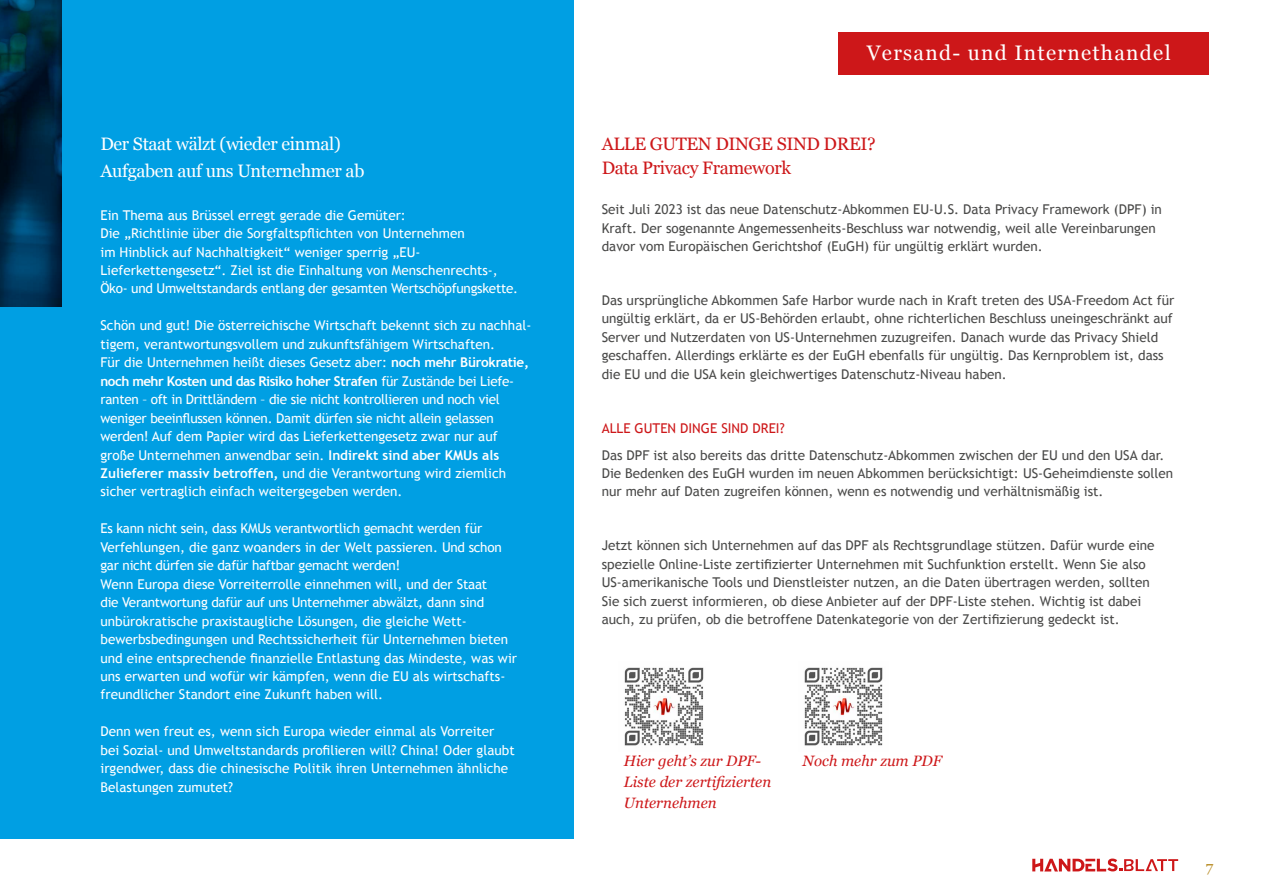
<style>
.page{position:relative;width:1263px;height:893px;background:#fff}
.page>*{position:absolute;margin:0;border:0;box-sizing:border-box;transform-origin:0 0}
.t1{font:21px "Georgia";letter-spacing:.06em;color:#fff}
.t2{font:18px/27px "Georgia";letter-spacing:-.02em;color:#fff}
.t3{font:18px/24.5px "Georgia";letter-spacing:-.02em;color:#cd1719}
.t4{font:italic 15px/21px "Georgia";color:#cd1719}
.t5{font:15px "Georgia";color:#bb902d}
.t6{font:13.5px/18.5px "Trebuchet MS";color:#fff}
.t7{font:13.5px/18.5px "Trebuchet MS";color:#4a4a49}
.t8{font:13.5px "Trebuchet MS";color:#cd1719}
.s1{font-weight:700}
</style>
<div class="page">
<svg style="left:1032px;top:858px;width:146px;height:13px"></svg>
<div style="left:0;top:0;width:574px;height:838px;background:#009fe3"></div>
<img style="left:0;top:0;width:62px;height:306px">
<div style="left:848px;top:32px;width:361px;height:43px;background:#cd1719"></div>
<div style="left:838px;top:32px;width:361px;height:43px;background:#cd1719"></div>
<img style="left:624px;top:667px;width:80px;height:79px">
<img style="left:804px;top:667px;width:79px;height:79px">
<h2 class="t2" style="left:100px;top:129px;width:265px">Der Staat wälzt (wieder einmal)<br>Aufgaben auf uns Unternehmer ab</h2>
<p class="t6" style="left:100px;top:206px;width:419px">Ein Thema aus Brüssel erregt gerade die Gemüter:<br>Die „Richtlinie über die Sorgfaltspflichten von Unternehmen<br>im Hinblick auf Nachhaltigkeit“ weniger sperrig „EU-Lieferkettengesetz“. Ziel ist die Einhaltung von Menschenrechts-, Öko- und Umweltstandards entlang der gesamten Wertschöpfungskette.</p>
<p class="t6" style="left:100px;top:316px;width:432px">Schön und gut! Die österreichische Wirtschaft bekennt sich zu nachhal&shy;tigem, verantwortungsvollem und zukunftsfähigem Wirtschaften.<br>Für die Unternehmen heißt dieses Gesetz aber: <span class="s1">noch mehr Bürokratie, noch mehr Kosten und das Risiko hoher Strafen</span> für Zustände bei Liefe&shy;ranten – oft in Drittländern – die sie nicht kontrollieren und noch viel weniger beeinflussen können. Damit dürfen sie nicht allein gelassen werden! Auf dem Papier wird das Lieferkettengesetz zwar nur auf große Unternehmen anwendbar sein. <span class="s1">Indirekt sind aber KMUs als Zulieferer massiv betroffen,</span> und die Verantwortung wird ziemlich sicher vertraglich einfach weitergegeben werden.</p>
<p class="t6" style="left:100px;top:519px;width:418px">Es kann nicht sein, dass KMUs verantwortlich gemacht werden für Verfehlungen, die ganz woanders in der Welt passieren. Und schon gar nicht dürfen sie dafür haftbar gemacht werden!<br>Wenn Europa diese Vorreiterrolle einnehmen will, und der Staat<br>die Verantwortung dafür auf uns Unternehmer abwälzt, dann sind unbürokratische praxistaugliche Lösungen, die gleiche Wett&shy;bewerbsbedingungen und Rechtssicherheit für Unternehmen bieten und eine entsprechende finanzielle Entlastung das Mindeste, was wir uns erwarten und wofür wir kämpfen, wenn die EU als wirtschafts&shy;freundlicher Standort eine Zukunft haben will.</p>
<p class="t6" style="left:100px;top:722px;width:416px">Denn wen freut es, wenn sich Europa wieder einmal als Vorreiter bei Sozial- und Umweltstandards profilieren will? China! Oder glaubt irgendwer, dass die chinesische Politik ihren Unternehmen ähnliche Belastungen zumutet?</p>
<h1 class="t1" style="left:867px;top:37px;width:305px">Versand- und Internethandel</h1>
<h1 class="t1" style="left:876px;top:37px;width:305px">Versand- und Internethandel</h1>
<h2 class="t3" style="left:602px;top:131px;width:275px">ALLE GUTEN DINGE SIND DREI?<br>Data Privacy Framework</h2>
<p class="t7" style="left:602px;top:200px;width:562px">Seit Juli 2023 ist das neue Datenschutz-Abkommen EU-U.S. Data Privacy Framework (DPF) in<br>Kraft. Der sogenannte Angemessenheits-Beschluss war notwendig, weil alle Vereinbarungen davor vom Europäischen Gerichtshof (EuGH) für ungültig erklärt wurden.</p>
<p class="t7" style="left:602px;top:291px;width:574px">Das ursprüngliche Abkommen Safe Harbor wurde nach in Kraft treten des USA-Freedom Act für ungültig erklärt, da er US-Behörden erlaubt, ohne richterlichen Beschluss uneingeschränkt auf Server und Nutzerdaten von US-Unternehmen zuzugreifen. Danach wurde das Privacy Shield geschaffen. Allerdings erklärte es der EuGH ebenfalls für ungültig. Das Kernproblem ist, dass die EU und die USA kein gleichwertiges Datenschutz-Niveau haben.</p>
<p class="t8" style="left:602px;top:420px;width:184px">ALLE GUTEN DINGE SIND DREI?</p>
<p class="t7" style="left:602px;top:446px;width:573px">Das DPF ist also bereits das dritte Datenschutz-Abkommen zwischen der EU und den USA dar.<br>Die Bedenken des EuGH wurden im neuen Abkommen berücksichtigt: US-Geheimdienste sollen nur mehr auf Daten zugreifen können, wenn es notwendig und verhältnismäßig ist.</p>
<p class="t7" style="left:602px;top:537px;width:554px">Jetzt können sich Unternehmen auf das DPF als Rechtsgrundlage stützen. Dafür wurde eine spezielle Online-Liste zertifizierter Unternehmen mit Suchfunktion erstellt. Wenn Sie also US-amerikanische Tools und Dienstleister nutzen, an die Daten übertragen werden, sollten Sie sich zuerst informieren, ob diese Anbieter auf der DPF-Liste stehen. Wichtig ist dabei auch, zu prüfen, ob die betroffene Datenkategorie von der Zertifizierung gedeckt ist.</p>
<p class="t4" style="left:624px;top:749px;width:149px">Hier geht’s zur DPF-<br>Liste der zertifizierten<br>Unternehmen</p>
<p class="t4" style="left:803px;top:749px;width:141px">Noch mehr zum PDF</p>
<p class="t5" style="left:1206px;top:855px;width:9px">7</p>
</div>
